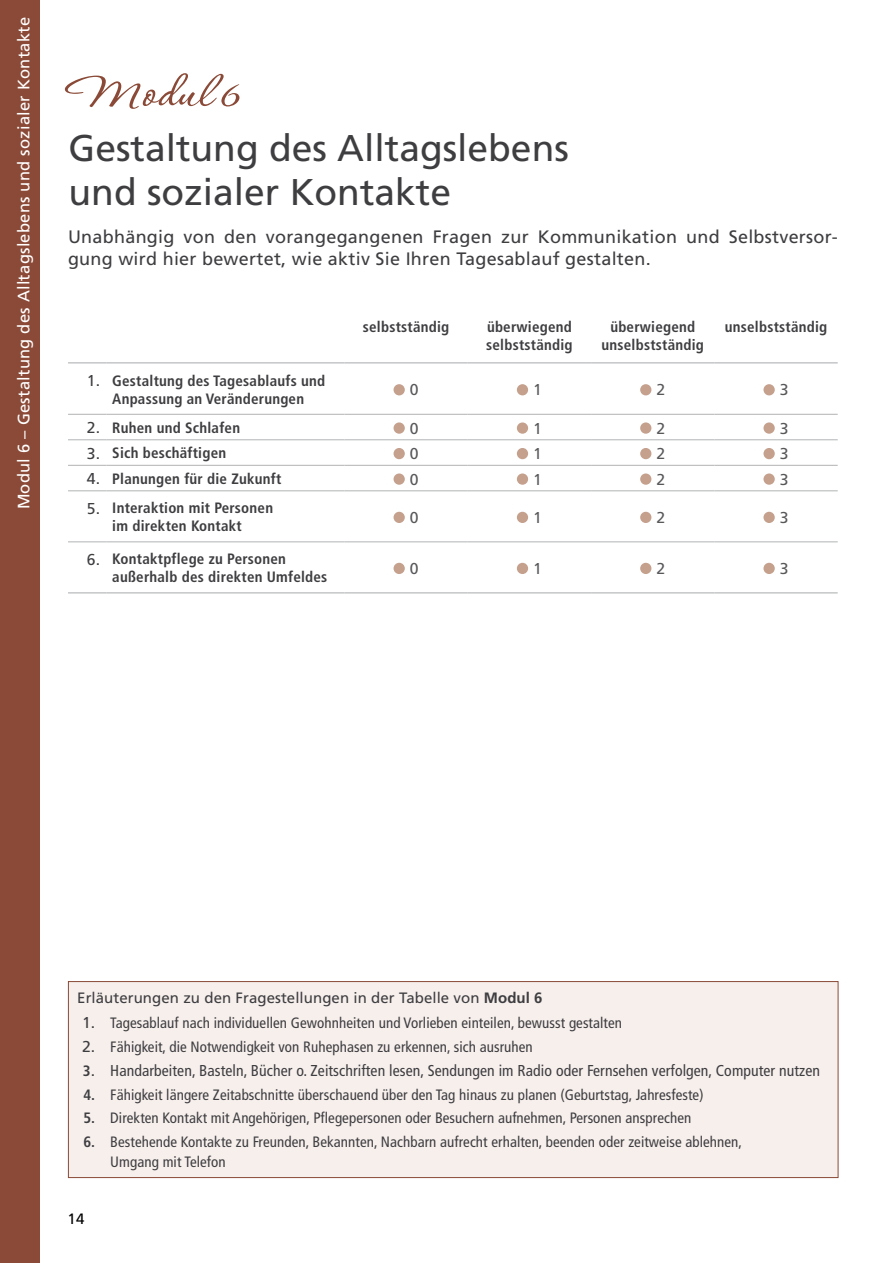
<style>
.page{position:relative;width:893px;height:1263px;background:#fff}
.page>*{position:absolute;margin:0;border:0;box-sizing:border-box;transform-origin:0 0}
.t1{font:700 52.5px "Corinthia Professional";color:#8a4a37}
.t2{font:37.2px/43.5px "Frutiger";color:#3e3d40}
.t3{font:18px/22.5px "Frutiger";letter-spacing:.015em;color:#3e3d40}
.t4{font:16.5px "Frutiger";letter-spacing:.015em;color:#fff}
.t5{font:condensed 15.75px "Frutiger";letter-spacing:.005em;color:#3e3d40}
.t6{font:15.75px "Frutiger";color:#58585a}
.t7{font:condensed 15px/19.5px "Frutiger";letter-spacing:.005em;color:#3e3d40}
.t8{font:700 condensed 15px/18px "Frutiger";letter-spacing:.015em;color:#3e3d40;text-align:center}
.t9{font:15px "Frutiger";letter-spacing:.005em;color:#3e3d40}
.t10{font:15px "Frutiger";color:#000}
.s1{font-weight:400;font-stretch:normal;font-size:15.75px}
.s2{font-weight:700}
.s3{font-stretch:normal;font-size:15.75px}
.s4{font-weight:700;font-size:15px}
.s5{font-stretch:normal}
</style>
<div class="page">
<div style="left:6px;top:0;width:34px;height:1263px;background:#8a4a37"></div>
<div style="left:0;top:0;width:7px;height:1263px;background:#8a4a37"></div>
<hr style="left:68px;top:439px;width:38px;height:1px;background:#b1b3b4">
<hr style="left:106px;top:439px;width:238px;height:1px;background:#b1b3b4">
<hr style="left:344px;top:439px;width:124px;height:1px;background:#b1b3b4">
<hr style="left:468px;top:439px;width:123px;height:1px;background:#b1b3b4">
<hr style="left:591px;top:439px;width:123px;height:1px;background:#b1b3b4">
<hr style="left:714px;top:439px;width:124px;height:1px;background:#b1b3b4">
<hr style="left:68px;top:465px;width:38px;height:1px;background:#b1b3b4">
<hr style="left:106px;top:465px;width:238px;height:1px;background:#b1b3b4">
<hr style="left:344px;top:465px;width:124px;height:1px;background:#b1b3b4">
<hr style="left:468px;top:465px;width:123px;height:1px;background:#b1b3b4">
<hr style="left:591px;top:465px;width:123px;height:1px;background:#b1b3b4">
<hr style="left:714px;top:465px;width:124px;height:1px;background:#b1b3b4">
<hr style="left:68px;top:491px;width:38px;height:1px;background:#b1b3b4">
<hr style="left:106px;top:491px;width:238px;height:1px;background:#b1b3b4">
<hr style="left:344px;top:491px;width:124px;height:1px;background:#b1b3b4">
<hr style="left:468px;top:491px;width:123px;height:1px;background:#b1b3b4">
<hr style="left:591px;top:491px;width:123px;height:1px;background:#b1b3b4">
<hr style="left:714px;top:491px;width:124px;height:1px;background:#b1b3b4">
<hr style="left:68px;top:542px;width:38px;height:1px;background:#b1b3b4">
<hr style="left:106px;top:542px;width:238px;height:1px;background:#b1b3b4">
<hr style="left:344px;top:542px;width:124px;height:1px;background:#b1b3b4">
<hr style="left:468px;top:542px;width:123px;height:1px;background:#b1b3b4">
<hr style="left:591px;top:542px;width:123px;height:1px;background:#b1b3b4">
<hr style="left:714px;top:542px;width:124px;height:1px;background:#b1b3b4">
<hr style="left:68px;top:362px;width:38px;height:1px;background:#b1b3b4">
<hr style="left:106px;top:362px;width:238px;height:1px;background:#b1b3b4">
<hr style="left:344px;top:362px;width:124px;height:1px;background:#b1b3b4">
<hr style="left:468px;top:362px;width:123px;height:1px;background:#b1b3b4">
<hr style="left:591px;top:362px;width:123px;height:1px;background:#b1b3b4">
<hr style="left:714px;top:362px;width:124px;height:1px;background:#b1b3b4">
<hr style="left:68px;top:414px;width:38px;height:1px;background:#b1b3b4">
<hr style="left:106px;top:414px;width:238px;height:1px;background:#b1b3b4">
<hr style="left:344px;top:414px;width:124px;height:1px;background:#b1b3b4">
<hr style="left:468px;top:414px;width:123px;height:1px;background:#b1b3b4">
<hr style="left:591px;top:414px;width:123px;height:1px;background:#b1b3b4">
<hr style="left:714px;top:414px;width:124px;height:1px;background:#b1b3b4">
<hr style="left:68px;top:592px;width:38px;height:1px;background:#b1b3b4">
<hr style="left:106px;top:592px;width:238px;height:1px;background:#b1b3b4">
<hr style="left:344px;top:592px;width:124px;height:1px;background:#b1b3b4">
<hr style="left:468px;top:592px;width:123px;height:1px;background:#b1b3b4">
<hr style="left:591px;top:592px;width:123px;height:1px;background:#b1b3b4">
<hr style="left:714px;top:592px;width:124px;height:1px;background:#b1b3b4">
<div style="left:394px;top:384px;width:11px;height:11px;background:#c4a08d;border-radius:50%"></div>
<div style="left:517px;top:384px;width:11px;height:11px;background:#c4a08d;border-radius:50%"></div>
<div style="left:640px;top:384px;width:11px;height:11px;background:#c4a08d;border-radius:50%"></div>
<div style="left:763px;top:384px;width:12px;height:11px;background:#c4a08d;border-radius:50%"></div>
<div style="left:394px;top:422px;width:11px;height:12px;background:#c4a08d;border-radius:50%"></div>
<div style="left:517px;top:422px;width:11px;height:12px;background:#c4a08d;border-radius:50%"></div>
<div style="left:640px;top:422px;width:11px;height:12px;background:#c4a08d;border-radius:50%"></div>
<div style="left:763px;top:422px;width:12px;height:12px;background:#c4a08d;border-radius:50%"></div>
<div style="left:394px;top:448px;width:11px;height:11px;background:#c4a08d;border-radius:50%"></div>
<div style="left:517px;top:448px;width:11px;height:11px;background:#c4a08d;border-radius:50%"></div>
<div style="left:640px;top:448px;width:11px;height:11px;background:#c4a08d;border-radius:50%"></div>
<div style="left:763px;top:448px;width:12px;height:11px;background:#c4a08d;border-radius:50%"></div>
<div style="left:394px;top:473px;width:11px;height:12px;background:#c4a08d;border-radius:50%"></div>
<div style="left:517px;top:473px;width:11px;height:12px;background:#c4a08d;border-radius:50%"></div>
<div style="left:640px;top:473px;width:11px;height:12px;background:#c4a08d;border-radius:50%"></div>
<div style="left:763px;top:473px;width:12px;height:12px;background:#c4a08d;border-radius:50%"></div>
<div style="left:394px;top:512px;width:11px;height:11px;background:#c4a08d;border-radius:50%"></div>
<div style="left:517px;top:512px;width:11px;height:11px;background:#c4a08d;border-radius:50%"></div>
<div style="left:640px;top:512px;width:11px;height:11px;background:#c4a08d;border-radius:50%"></div>
<div style="left:763px;top:512px;width:12px;height:11px;background:#c4a08d;border-radius:50%"></div>
<div style="left:394px;top:563px;width:11px;height:11px;background:#c4a08d;border-radius:50%"></div>
<div style="left:517px;top:563px;width:11px;height:11px;background:#c4a08d;border-radius:50%"></div>
<div style="left:640px;top:563px;width:11px;height:11px;background:#c4a08d;border-radius:50%"></div>
<div style="left:763px;top:563px;width:12px;height:11px;background:#c4a08d;border-radius:50%"></div>
<div style="left:68px;top:981px;width:770px;height:196px;background:#f6efec"></div>
<div style="left:68px;top:981px;width:770px;height:197px;border:1px solid #8a4a37"></div>
<p class="t4" style="left:14px;top:509px;width:494px;rotate:-90deg">Modul 6 – Gestaltung des Alltagslebens und sozialer Kontakte</p>
<h1 class="t1" style="left:69px;top:66px;width:173px">Modul 6</h1>
<h2 class="t2" style="left:69px;top:126px;width:502px">Gestaltung des Alltagslebens und sozialer Kontakte</h2>
<p class="t3" style="left:68px;top:225px;width:771px">Unabhängig von den vorangegangenen Fragen zur Kommunikation und Selbstversor&shy;gung wird hier bewertet, wie aktiv Sie Ihren Tagesablauf gestalten.</p>
<p class="t8" style="left:363px;top:318px;width:88px">selbstständig</p>
<p class="t8" style="left:486px;top:318px;width:88px;text-align:left">überwiegend selbstständig</p>
<p class="t8" style="left:602px;top:318px;width:104px">überwiegend unselbstständig</p>
<p class="t8" style="left:725px;top:318px;width:104px">unselbstständig</p>
<p class="t8" style="left:87px;top:371px;width:240px"><span class="s1">1.</span> Gestaltung des Tagesablaufs und<br>Anpassung an Veränderungen</p>
<p class="t6" style="left:410px;top:381px;width:10px">0</p>
<p class="t6" style="left:533px;top:381px;width:10px">1</p>
<p class="t6" style="left:656px;top:381px;width:10px">2</p>
<p class="t6" style="left:780px;top:381px;width:10px">3</p>
<p class="t8" style="left:87px;top:419px;width:155px"><span class="s1">2.</span> Ruhen und Schlafen</p>
<p class="t6" style="left:410px;top:419px;width:10px">0</p>
<p class="t6" style="left:533px;top:419px;width:10px">1</p>
<p class="t6" style="left:656px;top:419px;width:10px">2</p>
<p class="t6" style="left:780px;top:419px;width:10px">3</p>
<p class="t8" style="left:87px;top:444px;width:141px"><span class="s1">3.</span> Sich beschäftigen</p>
<p class="t6" style="left:410px;top:444px;width:10px">0</p>
<p class="t6" style="left:533px;top:444px;width:10px">1</p>
<p class="t6" style="left:656px;top:444px;width:10px">2</p>
<p class="t6" style="left:780px;top:444px;width:10px">3</p>
<p class="t8" style="left:87px;top:470px;width:196px"><span class="s1">4.</span> Planungen für die Zukunft</p>
<p class="t6" style="left:410px;top:470px;width:10px">0</p>
<p class="t6" style="left:533px;top:470px;width:10px">1</p>
<p class="t6" style="left:656px;top:470px;width:10px">2</p>
<p class="t6" style="left:780px;top:470px;width:10px">3</p>
<p class="t8" style="left:87px;top:499px;width:188px"><span class="s1">5.</span> Interaktion mit Personen im direkten Kontakt</p>
<p class="t6" style="left:410px;top:508px;width:10px">0</p>
<p class="t6" style="left:533px;top:508px;width:10px">1</p>
<p class="t6" style="left:656px;top:508px;width:10px">2</p>
<p class="t6" style="left:780px;top:508px;width:10px">3</p>
<p class="t8" style="left:112px;top:550px;width:217px;text-align:left;text-indent:-25px"><span class="s1">6.</span> Kontaktpflege zu Personen außerhalb des direkten Umfeldes</p>
<p class="t6" style="left:410px;top:559px;width:10px">0</p>
<p class="t6" style="left:533px;top:559px;width:10px">1</p>
<p class="t6" style="left:656px;top:559px;width:10px">2</p>
<p class="t6" style="left:780px;top:559px;width:10px">3</p>
<p class="t9" style="left:77px;top:988px;width:467px">Erläuterungen zu den Fragestellungen in der Tabelle von <span class="s2">Modul 6</span></p>
<p class="t7" style="left:82px;top:1013px;width:542px"><span class="s3">1.</span> Tagesablauf nach individuellen Gewohnheiten und Vorlieben einteilen, bewusst gestalten</p>
<p class="t7" style="left:82px;top:1037px;width:452px"><span class="s3">2.</span> Fähigkeit, die Notwendigkeit von Ruhephasen zu erkennen, sich ausruhen</p>
<p class="t5" style="left:83px;top:1061px;width:739px"><span class="s4">3</span><span class="s5">.</span> Handarbeiten, Basteln, Bücher o. Zeitschriften lesen, Sendungen im Radio oder Fernsehen verfolgen, Computer nutzen</p>
<p class="t7" style="left:83px;top:1085px;width:622px"><span class="s2">4.</span> Fähigkeit längere Zeitabschnitte überschauend über den Tag hinaus zu planen (Geburtstag, Jahresfeste)</p>
<p class="t7" style="left:83px;top:1108px;width:609px"><span class="s2">5.</span> Direkten Kontakt mit Angehörigen, Pflegepersonen oder Besuchern aufnehmen, Personen ansprechen</p>
<p class="t7" style="left:110px;top:1132px;width:633px;text-indent:-27px"><span class="s2">6.</span> Bestehende Kontakte zu Freunden, Bekannten, Nachbarn aufrecht erhalten, beenden oder zeitweise ablehnen,<br>Umgang mit Telefon</p>
<p class="t10" style="left:68px;top:1210px;width:18px">14</p>
</div>
